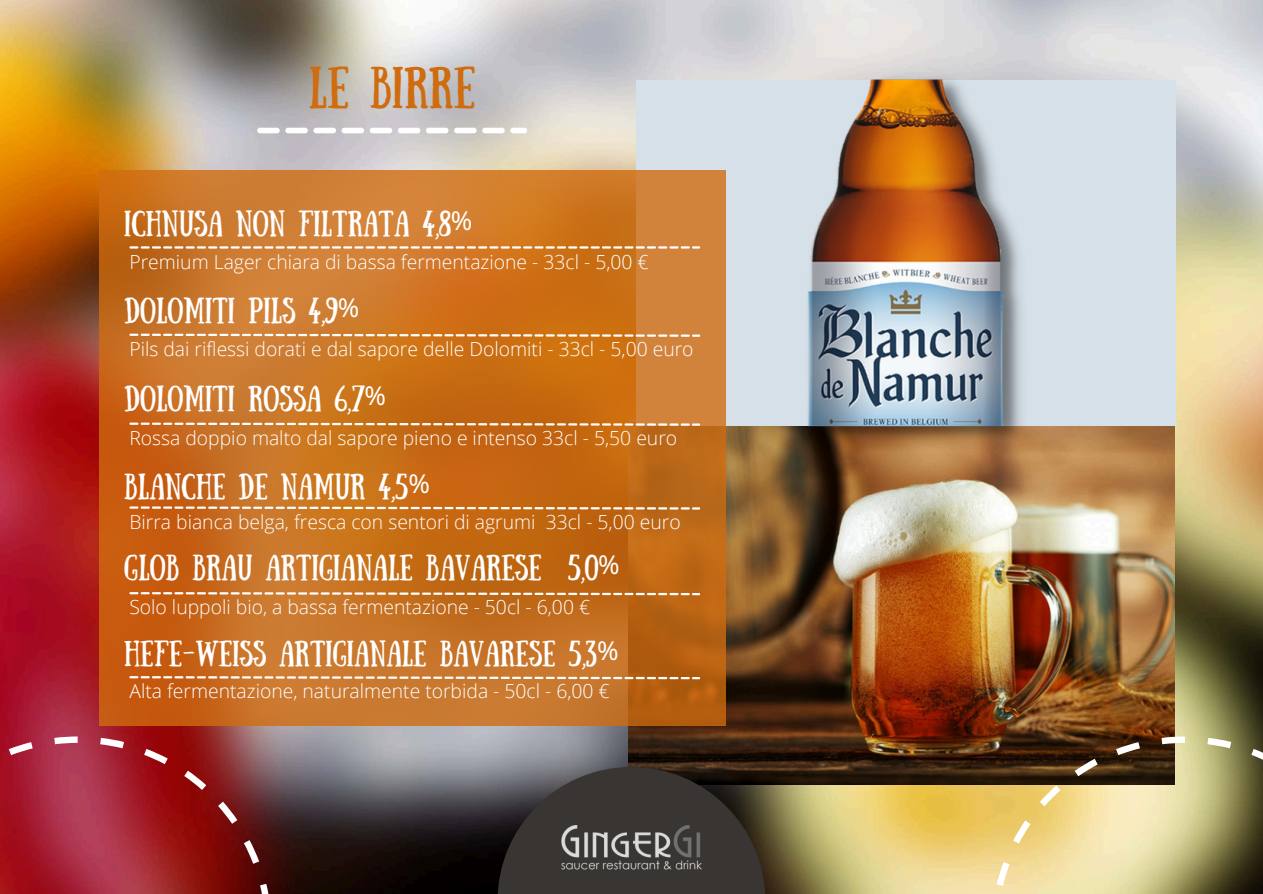
<style>
.page{position:relative;width:1263px;height:894px;background:#fff}
.page>*{position:absolute;margin:0;border:0;box-sizing:border-box;transform-origin:0 0}
.t1{font:41.85px "Sunday";color:#d06c10}
.t2{font:25.95px "Sunday";color:#fff}
.t3{font:300 19.35px "Open Sans";color:#fff}
.s1{font-family:"Noto Sans"}
</style>
<div class="page">
<img style="left:0;top:0;width:1263px;height:893px">
<img style="left:628px;top:425px;width:546px;height:359px">
<div style="left:637px;top:80px;width:538px;height:345px;background:#d6e0e8"></div>
<img style="left:801px;top:69px;width:230px;height:381px">
<svg style="left:99px;top:170px;width:626px;height:555px;background:#c87020"></svg>
<svg style="left:0;top:736px;width:272px;height:157px;background:#9a2631"></svg>
<svg style="left:991px;top:736px;width:272px;height:157px;background:#ab9d6c"></svg>
<svg style="left:257px;top:128px;width:270px;height:5px"></svg>
<svg style="left:129px;top:333px;width:571px;height:4px"></svg>
<svg style="left:129px;top:422px;width:571px;height:3px"></svg>
<svg style="left:129px;top:246px;width:571px;height:2px"></svg>
<svg style="left:129px;top:592px;width:571px;height:3px"></svg>
<svg style="left:129px;top:676px;width:571px;height:3px"></svg>
<svg style="left:129px;top:506px;width:571px;height:3px"></svg>
<svg style="left:497px;top:766px;width:268px;height:127px;background:#3a3633"></svg>
<img style="left:562px;top:824px;width:139px;height:46px">
<p class="t1" style="left:309px;top:58px;width:168px">LE BIRRE</p>
<h2 class="t2" style="left:124px;top:206px;width:350px">ICHNUSA NON FILTRATA 4,8<span class="s1">%</span></h2>
<p class="t3" style="left:129px;top:248px;width:521px">Premium Lager chiara di bassa fermentazione - 33cl - 5,00 €</p>
<p class="t2" style="left:124px;top:292px;width:237px">DOLOMITI PILS 4,9<span class="s1">%</span></p>
<h2 class="t3" style="left:129px;top:335px;width:566px">Pils dai riflessi dorati e dal sapore delle Dolomiti - 33cl - 5,00 euro</h2>
<p class="t2" style="left:124px;top:380px;width:263px">DOLOMITI ROSSA 6,7<span class="s1">%</span></p>
<h2 class="t3" style="left:129px;top:424px;width:549px">Rossa doppio malto dal sapore pieno e intenso 33cl - 5,50 euro</h2>
<p class="t2" style="left:124px;top:468px;width:307px">BLANCHE DE NAMUR 4,5<span class="s1">%</span></p>
<p class="t3" style="left:129px;top:508px;width:408px">Birra bianca belga, fresca con sentori di agrumi</p>
<p class="t3" style="left:546px;top:508px;width:136px">33cl - 5,00 euro</p>
<h2 class="t2" style="left:124px;top:549px;width:497px">GLOB BRAU ARTIGIANALE BAVARESE 5,0<span class="s1">%</span></h2>
<p class="t3" style="left:129px;top:593px;width:462px">Solo luppoli bio, a bassa fermentazione - 50cl - 6,00 €</p>
<h2 class="t2" style="left:124px;top:634px;width:496px">HEFE-WEISS ARTIGIANALE BAVARESE 5,3<span class="s1">%</span></h2>
<p class="t3" style="left:129px;top:677px;width:482px">Alta fermentazione, naturalmente torbida - 50cl - 6,00 €</p>
</div>
